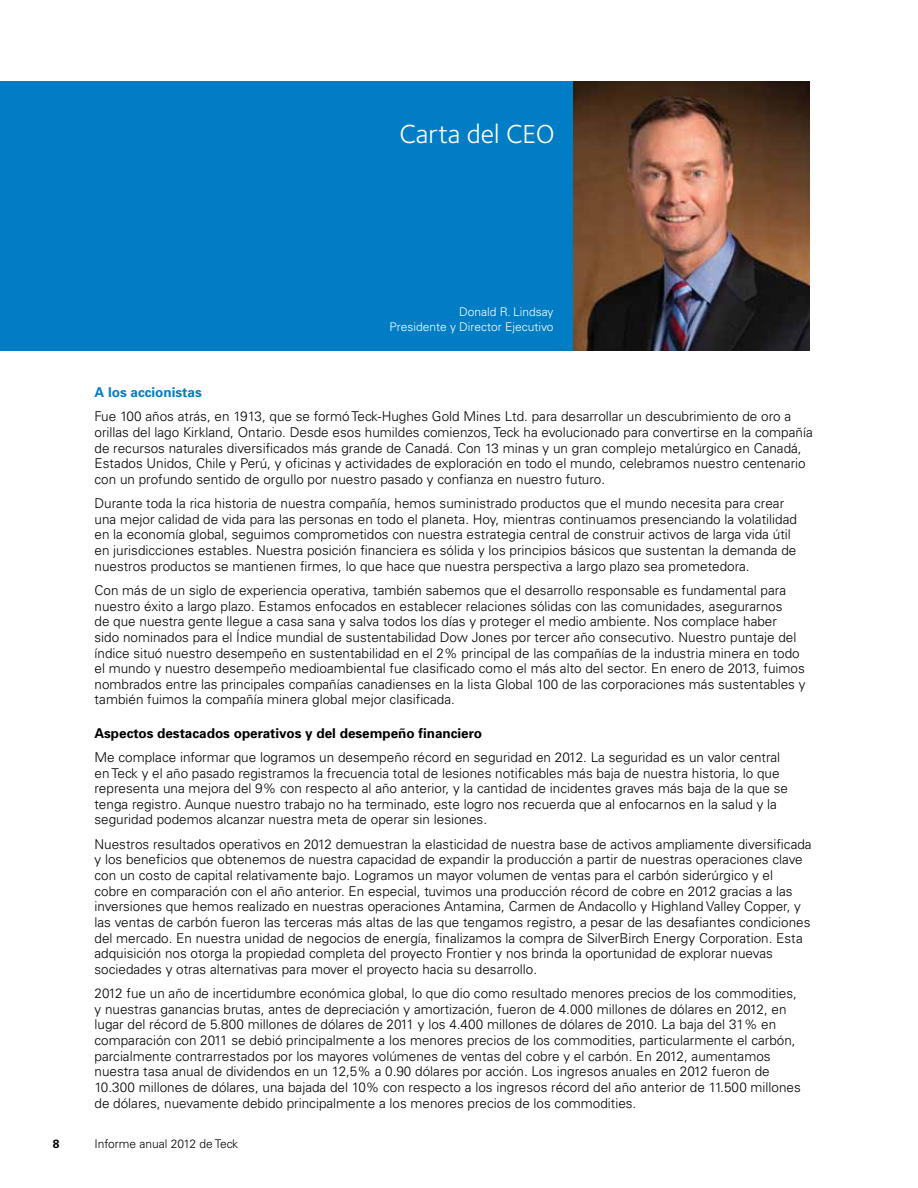
<style>
.page{position:relative;width:918px;height:1188px;background:#fff}
.page>*{position:absolute;margin:0;border:0;box-sizing:border-box;transform-origin:0 0}
.t1{font:27px "Foundry Sterling";color:#fff}
.t2{font:300 13.5px/15.6px "Univers";color:#000}
.t3{font:700 13.5px "Univers";color:#000}
.t4{font:700 13.5px "Univers";color:#007dc5}
.t5{font:300 12px/15px "Univers";color:#fff;text-align:right}
.t6{font:300 12px "Univers";color:#000}
.t7{font:700 12px "Univers";color:#000}
</style>
<div class="page">
<div style="left:0;top:81px;width:574px;height:270px;background:#007dc5"></div>
<img style="left:574px;top:81px;width:236px;height:270px">
<h1 class="t1" style="left:399px;top:118px;width:157px">Carta del CEO</h1>
<p class="t5" style="left:390px;top:304px;width:165px">Donald R. Lindsay<br>Presidente y Director Ejecutivo</p>
<p class="t4" style="left:94px;top:384px;width:109px">A los accionistas</p>
<p class="t2" style="left:94px;top:408px;width:720px">Fue 100 años atrás, en 1913, que se formó Teck-Hughes Gold Mines Ltd. para desarrollar un descubrimiento de oro a orillas del lago Kirkland, Ontario. Desde esos humildes comienzos, Teck ha evolucionado para convertirse en la compañía de recursos naturales diversificados más grande de Canadá. Con 13 minas y un gran complejo metalúrgico en Canadá, Estados Unidos, Chile y Perú, y oficinas y actividades de exploración en todo el mundo, celebramos nuestro centenario con un profundo sentido de orgullo por nuestro pasado y confianza en nuestro futuro.</p>
<p class="t2" style="left:94px;top:495px;width:704px">Durante toda la rica historia de nuestra compañía, hemos suministrado productos que el mundo necesita para crear una mejor calidad de vida para las personas en todo el planeta. Hoy, mientras continuamos presenciando la volatilidad en la economía global, seguimos comprometidos con nuestra estrategia central de construir activos de larga vida útil en jurisdicciones estables. Nuestra posición financiera es sólida y los principios básicos que sustentan la demanda de nuestros productos se mantienen firmes, lo que hace que nuestra perspectiva a largo plazo sea prometedora.</p>
<p class="t2" style="left:94px;top:582px;width:713px">Con más de un siglo de experiencia operativa, también sabemos que el desarrollo responsable es fundamental para nuestro éxito a largo plazo. Estamos enfocados en establecer relaciones sólidas con las comunidades, asegurarnos<br>de que nuestra gente llegue a casa sana y salva todos los días y proteger el medio ambiente. Nos complace haber<br>sido nominados para el Índice mundial de sustentabilidad Dow Jones por tercer año consecutivo. Nuestro puntaje del índice situó nuestro desempeño en sustentabilidad en el 2% principal de las compañías de la industria minera en todo el mundo y nuestro desempeño medioambiental fue clasificado como el más alto del sector. En enero de 2013, fuimos nombrados entre las principales compañías canadienses en la lista Global 100 de las corporaciones más sustentables y también fuimos la compañía minera global mejor clasificada.</p>
<p class="t3" style="left:94px;top:724px;width:389px">Aspectos destacados operativos y del desempeño financiero</p>
<p class="t2" style="left:94px;top:749px;width:695px">Me complace informar que logramos un desempeño récord en seguridad en 2012. La seguridad es un valor central en Teck y el año pasado registramos la frecuencia total de lesiones notificables más baja de nuestra historia, lo que representa una mejora del 9% con respecto al año anterior, y la cantidad de incidentes graves más baja de la que se tenga registro. Aunque nuestro trabajo no ha terminado, este logro nos recuerda que al enfocarnos en la salud y la seguridad podemos alcanzar nuestra meta de operar sin lesiones.</p>
<p class="t2" style="left:94px;top:836px;width:719px">Nuestros resultados operativos en 2012 demuestran la elasticidad de nuestra base de activos ampliamente diversificada y los beneficios que obtenemos de nuestra capacidad de expandir la producción a partir de nuestras operaciones clave con un costo de capital relativamente bajo. Logramos un mayor volumen de ventas para el carbón siderúrgico y el<br>cobre en comparación con el año anterior. En especial, tuvimos una producción récord de cobre en 2012 gracias a las inversiones que hemos realizado en nuestras operaciones Antamina, Carmen de Andacollo y Highland Valley Copper, y las ventas de carbón fueron las terceras más altas de las que tengamos registro, a pesar de las desafiantes condiciones del mercado. En nuestra unidad de negocios de energía, finalizamos la compra de SilverBirch Energy Corporation. Esta adquisición nos otorga la propiedad completa del proyecto Frontier y nos brinda la oportunidad de explorar nuevas sociedades y otras alternativas para mover el proyecto hacia su desarrollo.</p>
<p class="t2" style="left:94px;top:985px;width:708px">2012 fue un año de incertidumbre económica global, lo que dio como resultado menores precios de los commodities, y nuestras ganancias brutas, antes de depreciación y amortización, fueron de 4.000 millones de dólares en 2012, en lugar del récord de 5.800 millones de dólares de 2011 y los 4.400 millones de dólares de 2010. La baja del 31% en comparación con 2011 se debió principalmente a los menores precios de los commodities, particularmente el carbón, parcialmente contrarrestados por los mayores volúmenes de ventas del cobre y el carbón. En 2012, aumentamos nuestra tasa anual de dividendos en un 12,5% a 0.90 dólares por acción. Los ingresos anuales en 2012 fueron de 10.300 millones de dólares, una bajada del 10% con respecto a los ingresos récord del año anterior de 11.500 millones de dólares, nuevamente debido principalmente a los menores precios de los commodities.</p>
<p class="t7" style="left:53px;top:1136px;width:8px">8</p>
<p class="t6" style="left:95px;top:1136px;width:145px">Informe anual 2012 de Teck</p>
</div>
